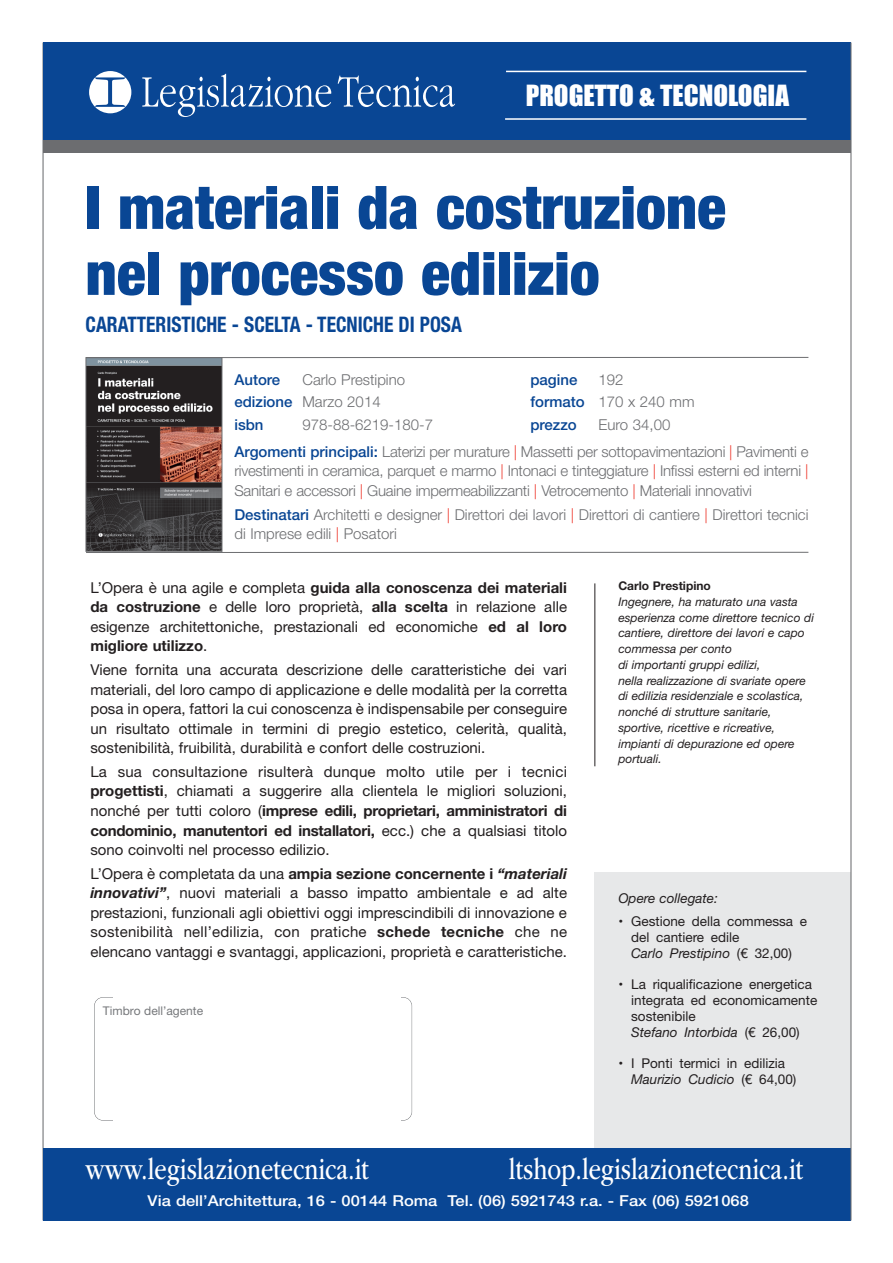
<style>
.page{position:relative;width:893px;height:1263px;background:#fff}
.page>*{position:absolute;margin:0;border:0;box-sizing:border-box;transform-origin:0 0}
.t1{font:900 condensed 60px/66px "Helvetica Neue";color:#094694}
.t2{font:31.2px "ITC Garamond Std";color:#fff;scale:.77 1}
.t3{font:27px "Impact";color:#fff}
.t4{font:700 condensed 21.45px "Helvetica Neue";color:#094694;scale:.91 1}
.t5{font:15px/19.5px "Helvetica Neue";color:#231f20;text-align:justify}
.t6{font:300 15px/22.5px "Helvetica Neue";letter-spacing:-.015em;color:#6c6d70}
.t7{font:500 15px "Helvetica Neue";color:#fff;scale:1.1 1}
.t8{font:500 15px/22.5px "Helvetica Neue";color:#094694}
.t9{font:13.5px/15.8px "Helvetica Neue";color:#231f20}
.t10{font:italic 13.5px "Helvetica Neue";color:#231f20}
.t11{font:italic 12px/15.8px "Helvetica Neue";color:#231f20}
.t12{font:12px "Helvetica Neue";color:#76787b}
.t13{font:700 12px "Helvetica Neue";color:#231f20}
.s1{font-weight:500;color:#094694}
.s2{font-weight:300;color:#6c6d70}
.s3{color:#ee3529}
.s4{font-weight:700}
.s5{font-weight:700;font-style:italic}
.s6{font-style:italic}
</style>
<div class="page">
<div style="left:595px;top:872px;width:256px;height:276px;background:#e7e8e9"></div>
<hr style="left:43px;top:43px;width:1px;height:1177px;background:#6c6d70">
<div style="left:43px;top:1148px;width:808px;height:72px;background:#094694"></div>
<img style="left:88px;top:359px;width:132px;height:191px">
<div style="left:86px;top:357px;width:136px;height:195px;border:1px solid #6c6d70"></div>
<hr style="left:86px;top:552px;width:722px;height:1px;background:#6c6d70">
<hr style="left:86px;top:357px;width:722px;height:1px;background:#6c6d70">
<div style="left:43px;top:43px;width:808px;height:97px;background:#094694"></div>
<div style="left:43px;top:140px;width:808px;height:13px;background:#6c6d70"></div>
<svg style="left:142px;top:74px;width:189px;height:43px"></svg>
<svg style="left:338px;top:75px;width:117px;height:32px"></svg>
<svg style="left:89px;top:71px;width:42px;height:42px"></svg>
<hr style="left:850px;top:43px;width:1px;height:1177px;background:#6c6d70">
<hr style="left:505px;top:118px;width:301px;height:2px;background:#fff">
<hr style="left:506px;top:71px;width:300px;height:1px;background:#fff">
<hr style="left:595px;top:583px;width:1px;height:183px;background:#231f20">
<h3 class="t3" style="left:526px;top:80px;width:265px">PROGETTO &amp; TECNOLOGIA</h3>
<h1 class="t1" style="left:86px;top:171px;width:642px">I materiali da costruzione nel processo edilizio</h1>
<h3 class="t4" style="left:86px;top:307px;width:415px">CARATTERISTICHE - SCELTA - TECNICHE DI POSA</h3>
<p class="t6" style="left:234px;top:367px;width:172px;text-indent:68px">Carlo Prestipino <span class="s1">edizione</span> Marzo 2014 <span class="s1">isbn</span></p>
<p class="t8" style="left:234px;top:368px;width:47px">Autore</p>
<p class="t8" style="left:530px;top:368px;width:48px">pagine</p>
<p class="t8" style="left:530px;top:368px;width:166px;text-indent:68px"><span class="s2">192<br></span>formato <span class="s2">170 x 240 mm </span>prezzo</p>
<p class="t6" style="left:234px;top:410px;width:576px;line-height:26.8px;text-indent:364px">Euro 34,00<br><span class="s1">Argomenti principali:</span> Laterizi per murature <span class="s3">|</span> Massetti per sottopavimentazioni <span class="s3">|</span> Pavimenti e</p>
<p class="t6" style="left:234px;top:460px;width:576px;line-height:19.5px">rivestimenti in ceramica, parquet e marmo <span class="s3">|</span> Intonaci e tinteggiature <span class="s3">|</span> Infissi esterni ed interni <span class="s3">|<br></span>Sanitari e accessori <span class="s3">|</span> Guaine impermeabilizzanti <span class="s3">|</span> Vetrocemento <span class="s3">|</span> Materiali innovativi</p>
<p class="t6" style="left:234px;top:504px;width:576px;line-height:19.5px"><span class="s1">Destinatari</span> Architetti e designer <span class="s3">|</span> Direttori dei lavori <span class="s3">|</span> Direttori di cantiere <span class="s3">|</span> Direttori tecnici di Imprese edili <span class="s3">|</span> Posatori</p>
<p class="t6" style="left:302px;top:412px;width:132px">978-88-6219-180-7</p>
<p class="t5" style="left:90px;top:579px;width:478px">L’Opera è una agile e completa <span class="s4">guida alla conoscenza dei materiali da costruzione</span> e delle loro proprietà, <span class="s4">alla scelta</span> in relazione alle esigenze architettoniche, prestazionali ed economiche <span class="s4">ed al loro migliore utilizzo</span>.</p>
<p class="t5" style="left:90px;top:661px;width:478px">Viene fornita una accurata descrizione delle caratteristiche dei vari materiali, del loro campo di applicazione e delle modalità per la corretta posa in opera, fattori la cui conoscenza è indispensabile per conseguire un risultato ottimale in termini di pregio estetico, celerità, qualità, sostenibilità, fruibilità, durabilità e confort delle costruzioni.</p>
<p class="t5" style="left:90px;top:763px;width:478px">La sua consultazione risulterà dunque molto utile per i tecnici <span class="s4">progettisti</span>, chiamati a suggerire alla clientela le migliori soluzioni, nonché per tutti coloro (<span class="s4">imprese edili, proprietari, amministratori di condominio, manutentori ed installatori,</span> ecc.) che a qualsiasi titolo sono coinvolti nel processo edilizio.</p>
<p class="t5" style="left:90px;top:864px;width:478px">L’Opera è completata da una <span class="s4">ampia sezione concernente i</span> <span class="s5">“materiali innovativi”</span>, nuovi materiali a basso impatto ambientale e ad alte prestazioni, funzionali agli obiettivi oggi imprescindibili di innovazione e sostenibilità nell’edilizia, con pratiche <span class="s4">schede tecniche</span> che ne elencano vantaggi e svantaggi, applicazioni, proprietà e caratteristiche.</p>
<p class="t12" style="left:103px;top:1001px;width:102px">Timbro dell’agente</p>
<p class="t13" style="left:618px;top:576px;width:94px">Carlo Prestipino</p>
<p class="t11" style="left:618px;top:594px;width:197px">Ingegnere, ha maturato una vasta esperienza come direttore tecnico di cantiere, direttore dei lavori e capo commessa per conto<br>di importanti gruppi edilizi,<br>nella realizzazione di svariate opere di edilizia residenziale e scolastica, nonché di strutture sanitarie, sportive, ricettive e ricreative, impianti di depurazione ed opere portuali.</p>
<p class="t10" style="left:618px;top:888px;width:101px">Opere collegate:</p>
<p class="t9" style="left:631px;top:914px;width:178px;text-indent:-13px">• Gestione della commessa e del cantiere edile<br><span class="s6">Carlo Prestipino</span> (€ 32,00)</p>
<p class="t9" style="left:631px;top:977px;width:188px;text-indent:-13px">• La riqualificazione energetica integrata ed economicamente sostenibile<br><span class="s6">Stefano Intorbida</span> (€ 26,00)</p>
<p class="t9" style="left:631px;top:1056px;width:167px;text-indent:-13px">• I Ponti termici in edilizia<br><span class="s6">Maurizio Cudicio</span> (€ 64,00)</p>
<h2 class="t2" style="left:86px;top:1158px;width:370px">www.legislazionetecnica.it</h2>
<h2 class="t2" style="left:509px;top:1158px;width:384px">ltshop.legislazionetecnica.it</h2>
<p class="t7" style="left:148px;top:1189px;width:548px">Via dell’Architettura, 16 - 00144 Roma Tel. (06) 5921743 r.a. - Fax (06) 5921068</p>
</div>
